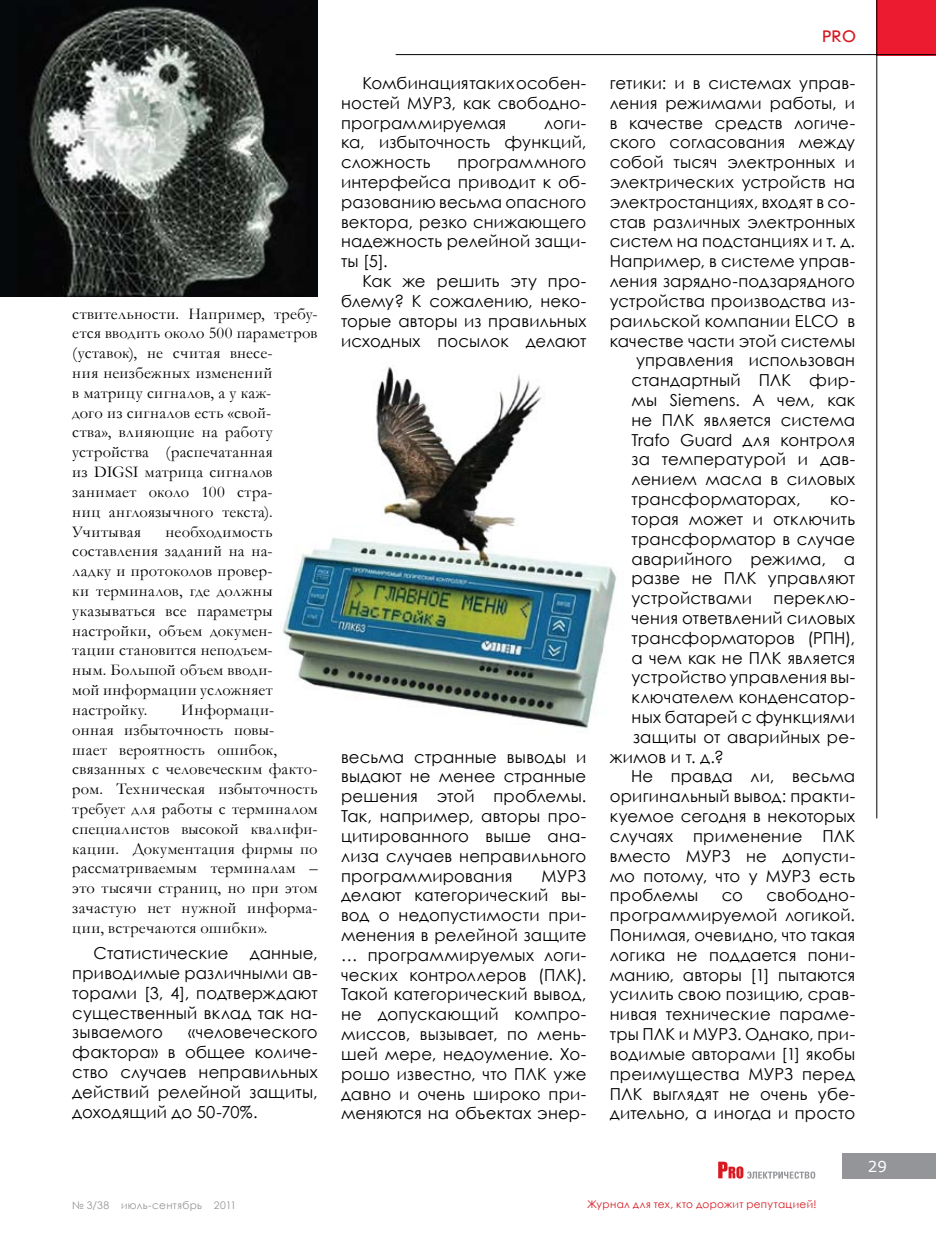
<style>
.page{position:relative;width:936px;height:1234px;background:#fff}
.page>*{position:absolute;margin:0;border:0;box-sizing:border-box;transform-origin:0 0}
.t1{font:16.5px/19.8px "Century Gothic";letter-spacing:.01em;color:#000;text-align:justify}
.t2{font:16.5px/19.8px "Garamond";letter-spacing:.02em;color:#000}
.t3{font:16.5px "Journal Sans Serif Plain";color:#d71920}
.t4{font:15px "Verdana";color:#fff}
.t5{font:10.5px "Century Gothic";letter-spacing:.03em;color:#d71920}
.t6{font:10.5px "Century Gothic";letter-spacing:.03em;color:#939598}
</style>
<div class="page">
<img style="left:282px;top:366px;width:335px;height:363px">
<img style="left:0;top:0;width:317px;height:297px">
<div style="left:842px;top:1152px;width:93px;height:26px;background:#939598"></div>
<svg style="left:718px;top:1161px;width:97px;height:17px"></svg>
<div style="left:876px;top:0;width:59px;height:55px;background:#ed1b30"></div>
<hr style="left:876px;top:0;width:1px;height:818px;background:#000">
<hr style="left:395px;top:54px;width:540px;height:1px;background:#000">
<p class="t2" style="left:72px;top:303px;width:247px">ствительности. Например, требу&shy;ется вводить около 500 параметров (уставок), не считая внесе-<br>ния неизбежных изменений<br>в матрицу сигналов, а у каж-<br>дого из сигналов есть «свой-<br>ства», влияющие на работу устройства (распечатанная<br>из DIGSI матрица сигналов занимает около 100 стра-<br>ниц англоязычного текста).<br>Учитывая</p>
<p class="t2" style="left:72px;top:521px;width:202px;text-align:justify;text-indent:93px">необходимость составления заданий на на&shy;ладку и протоколов провер&shy;ки терминалов, где должны указываться все параметры настройки, объем докумен&shy;тации становится неподъем&shy;ным. Большой объем вводи&shy;мой информации усложняет настройку.</p>
<p class="t2" style="left:72px;top:699px;width:247px;text-indent:109px">Информаци&shy;онная избыточность повы-<br>шает вероятность ошибок, связанных с человеческим факто&shy;ром. Техническая избыточность требует для работы с терминалом специалистов высокой квалифи&shy;кации. Документация фирмы по рассматриваемым терминалам – это тысячи страниц, но при этом зачастую нет нужной информа&shy;ции, встречаются ошибки».</p>
<p class="t1" style="left:94px;top:942px;width:136px">Статистические</p>
<p class="t1" style="left:72px;top:942px;width:247px;text-indent:177px">данные, приводимые различными ав&shy;торами [3, 4], подтверждают существенный вклад так на&shy;зываемого</p>
<p class="t1" style="left:72px;top:1022px;width:247px;text-indent:116px">«человеческого фактора» в общее количе&shy;ство случаев неправильных действий релейной защиты, доходящий до 50-70%.</p>
<p class="t1" style="left:341px;top:73px;width:247px;text-indent:21px">Комбинация таких особен&shy;ностей МУРЗ, как свободно&shy;программируемая</p>
<p class="t1" style="left:341px;top:112px;width:247px;text-indent:203px">логи&shy;ка, избыточность функций, сложность</p>
<p class="t1" style="left:341px;top:152px;width:247px;text-indent:116px">программного интерфейса приводит к об&shy;разованию весьма опасного вектора, резко снижающего надежность релейной защи&shy;ты [5].</p>
<p class="t1" style="left:341px;top:271px;width:247px;text-indent:21px">Как же решить эту про&shy;блему? К сожалению, неко&shy;торые авторы из правильных исходных посылок делают</p>
<p class="t1" style="left:341px;top:746px;width:247px">весьма странные выводы и выдают не менее странные решения этой проблемы.<br>Так, например, авторы про&shy;цитированного выше ана&shy;лиза случаев неправильного программирования</p>
<p class="t1" style="left:341px;top:865px;width:247px;text-indent:200px">МУРЗ делают категорический вы&shy;вод о недопустимости при&shy;менения в релейной защите … программируемых логи&shy;ческих контроллеров (ПЛК).<br>Такой категорический вывод, не допускающий компро&shy;миссов, вызывает, по мень&shy;шей мере, недоумение. Хо&shy;рошо известно, что ПЛК уже давно и очень широко при&shy;меняются на объектах энер-</p>
<p class="t3" style="left:822px;top:28px;width:35px">pro</p>
<p class="t1" style="left:609px;top:73px;width:247px">гетики: и в системах управ-</p>
<p class="t1" style="left:609px;top:93px;width:247px">ления режимами работы, и</p>
<p class="t1" style="left:609px;top:112px;width:247px">в качестве средств логиче-</p>
<p class="t1" style="left:609px;top:132px;width:247px">ского согласования между</p>
<p class="t1" style="left:609px;top:152px;width:247px">собой тысяч электронных и</p>
<p class="t1" style="left:609px;top:172px;width:247px">электрических устройств на</p>
<p class="t1" style="left:609px;top:192px;width:247px">электростанциях, входят в со-</p>
<p class="t1" style="left:609px;top:211px;width:247px">став различных электронных</p>
<p class="t1" style="left:609px;top:231px;width:247px">систем на подстанциях и т. д.</p>
<p class="t1" style="left:609px;top:251px;width:247px">Например, в системе управ-</p>
<p class="t1" style="left:609px;top:271px;width:247px">ления зарядно-подзарядного</p>
<p class="t1" style="left:609px;top:291px;width:247px">устройства производства из-</p>
<p class="t1" style="left:609px;top:310px;width:247px">раильской компании ELCO в</p>
<p class="t1" style="left:609px;top:330px;width:247px">качестве части этой системы</p>
<p class="t1" style="left:636px;top:350px;width:220px">управления использован</p>
<p class="t1" style="left:631px;top:370px;width:225px">стандартный ПЛК фир-</p>
<p class="t1" style="left:631px;top:390px;width:225px">мы Siemens. А чем, как</p>
<p class="t1" style="left:631px;top:409px;width:225px">не ПЛК является система</p>
<p class="t1" style="left:631px;top:429px;width:225px">Trafo Guard для контроля</p>
<p class="t1" style="left:631px;top:449px;width:225px">за температурой и дав-</p>
<p class="t1" style="left:631px;top:469px;width:225px">лением масла в силовых</p>
<p class="t1" style="left:631px;top:489px;width:171px">трансформаторах,</p>
<p class="t1" style="left:631px;top:489px;width:225px;text-indent:199px">ко&shy;торая может и отключить трансформатор в случае аварийного режима, а разве не ПЛК управляют устройствами</p>
<p class="t1" style="left:773px;top:588px;width:83px">переклю-</p>
<p class="t1" style="left:631px;top:607px;width:225px">чения ответвлений силовых</p>
<p class="t1" style="left:631px;top:627px;width:225px">трансформаторов (РПН),</p>
<p class="t1" style="left:631px;top:647px;width:225px">а чем как не ПЛК является</p>
<p class="t1" style="left:631px;top:667px;width:225px">устройство управления вы-</p>
<p class="t1" style="left:631px;top:687px;width:225px">ключателем конденсатор-</p>
<p class="t1" style="left:631px;top:706px;width:225px">ных батарей с функциями</p>
<p class="t1" style="left:633px;top:726px;width:223px">защиты от аварийных ре-</p>
<p class="t1" style="left:609px;top:746px;width:115px">жимов и т. д.?</p>
<p class="t1" style="left:631px;top:766px;width:225px">Не правда ли, весьма</p>
<p class="t1" style="left:609px;top:786px;width:247px">оригинальный вывод: практи-</p>
<p class="t1" style="left:609px;top:805px;width:247px">куемое сегодня в некоторых</p>
<p class="t1" style="left:609px;top:825px;width:247px">случаях применение ПЛК</p>
<p class="t1" style="left:609px;top:845px;width:247px">вместо МУРЗ не допусти-</p>
<p class="t1" style="left:609px;top:865px;width:247px">мо потому, что у МУРЗ есть</p>
<p class="t1" style="left:609px;top:885px;width:90px">проблемы</p>
<p class="t1" style="left:721px;top:885px;width:23px">со</p>
<p class="t1" style="left:609px;top:885px;width:247px;text-indent:157px">свободно&shy;программируемой логикой.<br>Понимая, очевидно, что такая логика не поддается пони&shy;манию, авторы [1] пытаются усилить свою позицию, срав&shy;нивая технические параме&shy;тры ПЛК и МУРЗ. Однако, при&shy;водимые авторами [1] якобы преимущества МУРЗ перед ПЛК выглядят не очень убе&shy;дительно, а иногда и просто</p>
<p class="t6" style="left:72px;top:1197px;width:165px">№ 3/38 июль-сентябрь 2011</p>
<p class="t5" style="left:587px;top:1196px;width:231px">Журнал для тех, кто дорожит репутацией!</p>
<p class="t4" style="left:867px;top:1156px;width:21px">29</p>
</div>
